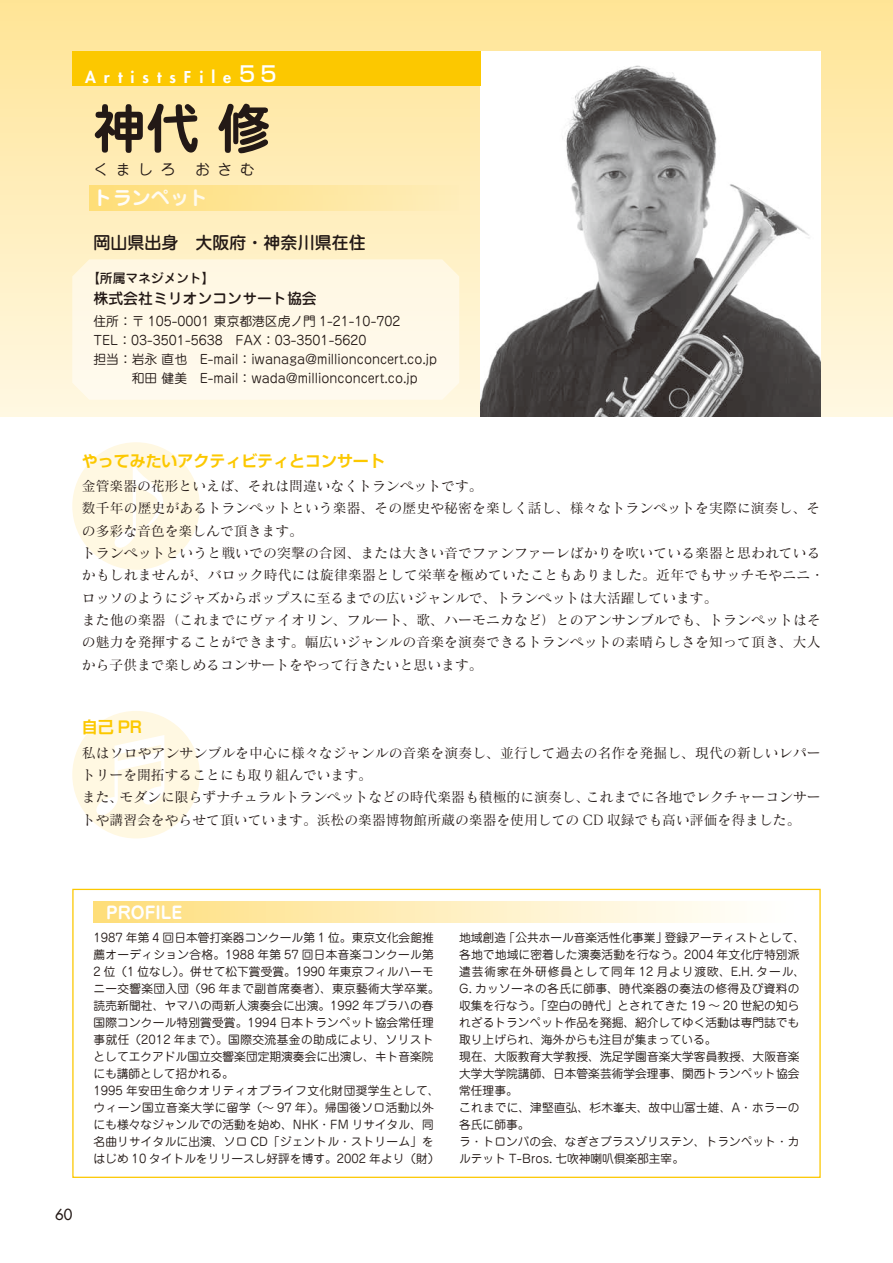
<style>
.page{position:relative;width:893px;height:1263px;background:#fff}
.page>*{position:absolute;margin:0;border:0;box-sizing:border-box;transform-origin:0 0}
.t1{font:700 53.1px "Jun 501 Pro";color:#231916}
.t2{font:700 19.2px "Jun 501 Pro";color:#fff}
.t3{font:500 16.95px "Jun 34 Pro";color:#231916}
.t4{font:700 16.95px "Jun 501 Pro";color:#fff}
.t5{font:700 15.9px "Shin Go Pr 6 De";color:#fcc800}
.t6{font:800 15.9px "Futura Std";letter-spacing:.5em;color:#fff}
.t7{font:500 14.85px "Jun 34 Pro";color:#231916}
.t8{font:14.85px "Jun 201 Pro";letter-spacing:.5em;color:#231916}
.t9{font:500 14.85px "Futura Std";color:#231916}
.t10{font:13.8px/22.4px "Matisse Pro M";letter-spacing:.01em;color:#231916}
.t11{font:12.75px/19.2px "Jun 201 Pro";color:#231916}
.t12{font:500 12.75px "Jun 34 Pro";color:#231916}
.t13{font:11.7px/17px "Jun 201 Pro";letter-spacing:.005em;color:#231916}
.s1{font-family:"Shin Go Pr 6";font-weight:500;font-size:21.3px}
</style>
<div class="page">
<div style="left:0;top:0;width:893px;height:417px;background:linear-gradient(to bottom,#ffe496,#fff8e3)"></div>
<div style="left:72px;top:442px;width:128px;height:128px;background:#fff8e2;border-radius:50%"></div>
<svg style="left:115px;top:464px;width:48px;height:84px"></svg>
<div style="left:72px;top:711px;width:128px;height:127px;background:#fff8e2;border-radius:50%"></div>
<svg style="left:96px;top:735px;width:68px;height:80px"></svg>
<img style="left:480px;top:51px;width:341px;height:366px">
<div style="left:72px;top:259px;width:387px;height:141px;background:#fff9e8"></div>
<div style="left:94px;top:901px;width:705px;height:22px;background:linear-gradient(to right,#fede7c,#fff)"></div>
<div style="left:89px;top:185px;width:370px;height:25px;background:linear-gradient(to right,#fede77,#feedba)"></div>
<div style="left:72px;top:51px;width:408px;height:34px;background:#fcc800"></div>
<h3 class="t6" style="left:85px;top:67px;width:193px">ArtistsFile<span class="s1">55</span></h3>
<h1 class="t1" style="left:94px;top:87px;width:179px">神代 修</h1>
<p class="t8" style="left:94px;top:157px;width:83px">くましろ</p>
<p class="t8" style="left:195px;top:157px;width:61px">おさむ</p>
<h2 class="t2" style="left:94px;top:182px;width:116px">トランペット</h2>
<h3 class="t3" style="left:94px;top:229px;width:274px">岡山県出身　大阪府・神奈川県在住</h3>
<p class="t12" style="left:87px;top:268px;width:129px">【所属マネジメント】</p>
<p class="t7" style="left:94px;top:287px;width:225px">株式会社ミリオンコンサート協会</p>
<p class="t11" style="left:94px;top:310px;width:345px">住所：〒 105-0001 東京都港区虎ノ門 1-21-10-702<br>TEL：03-3501-5638　FAX：03-3501-5620<br>担当：岩永 直也　E-mail：iwanaga@millionconcert.co.jp　　　和田 健美　E-mail：wada@millionconcert.co.jp</p>
<h3 class="t5" style="left:82px;top:447px;width:304px">やってみたいアクティビティとコンサート</h3>
<p class="t10" style="left:82px;top:474px;width:744px">金管楽器の花形といえば、それは問違いなくトランペットです。<br>数千年の歴史があるトランペットという楽器、その歴史や秘密を楽しく話し、様々なトランペットを実際に演奏し、その多彩な音色を楽しんで頂きます。<br>トランペットというと戦いでの突撃の合図、または大きい音でファンファーレばかりを吹いている楽器と思われているかもしれませんが、バロック時代には旋律楽器として栄華を極めていたこともありました。近年でもサッチモやニニ・ロッソのようにジャズからポップスに至るまでの広いジャンルで、トランペットは大活躍しています。<br>また他の楽器（これまでにヴァイオリン、フルート、歌、ハーモニカなど）とのアンサンブルでも、トランペットはその魅力を発揮することができます。幅広いジャンルの音楽を演奏できるトランペットの素晴らしさを知って頂き、大人から子供まで楽しめるコンサートをやって行きたいと思います。</p>
<h3 class="t5" style="left:82px;top:714px;width:62px">自己 PR</h3>
<p class="t10" style="left:82px;top:741px;width:740px">私はソロやアンサンブルを中心に様々なジャンルの音楽を演奏し、並行して過去の名作を発掘し、現代の新しいレパートリーを開拓することにも取り組んでいます。<br>また、モダンに限らずナチュラルトランペットなどの時代楽器も積極的に演奏し、これまでに各地でレクチャーコンサートや講習会をやらせて頂いています。浜松の楽器博物館所蔵の楽器を使用しての CD 収録でも高い評価を得ました。</p>
<p class="t9" style="left:55px;top:1205px;width:19px">60</p>
<h3 class="t4" style="left:106px;top:899px;width:77px">PROFILE</h3>
<p class="t13" style="left:94px;top:927px;width:348px">1987 年第 4 回日本管打楽器コンクール第 1 位。東京文化会館推薦オーディション合格。1988 年第 57 回日本音楽コンクール第2 位（1 位なし）。併せて松下賞受賞。1990 年東京フィルハーモニー交響楽団入団（96 年まで副首席奏者）、東京藝術大学卒業。読売新聞社、ヤマハの両新人演奏会に出演。1992 年プラハの春国際コンクール特別賞受賞。1994 日本トランペット協会常任理事就任（2012 年まで）。国際交流基金の助成により、ソリストとしてエクアドル国立交響楽団定期演奏会に出演し、キト音楽院にも講師として招かれる。<br>1995 年安田生命クオリティオブライフ文化財団奨学生として、ウィーン国立音楽大学に留学（～ 97 年）。帰国後ソロ活動以外にも様々なジャンルでの活動を始め、NHK・FM リサイタル、同名曲リサイタルに出演、ソロ CD「ジェントル・ストリーム」をはじめ 10 タイトルをリリースし好評を博す。2002 年より（財）</p>
<p class="t13" style="left:459px;top:927px;width:348px">地域創造「公共ホール音楽活性化事業」登録アーティストとして、各地で地域に密着した演奏活動を行なう。2004 年文化庁特別派遣芸術家在外研修員として同年 12 月より渡欧、E.H. タール、<br>G. カッソーネの各氏に師事、時代楽器の奏法の修得及び資料の収集を行なう。「空白の時代」とされてきた 19 ～ 20 世紀の知られざるトランペット作品を発掘、紹介してゆく活動は専門誌でも取り上げられ、海外からも注目が集まっている。<br>現在、大阪教育大学教授、洗足学園音楽大学客員教授、大阪音楽大学大学院講師、日本管楽芸術学会理事、関西トランペット協会常任理事。<br>これまでに、津堅直弘、杉木峯夫、故中山冨士雄、A・ホラーの各氏に師事。<br>ラ・トロンバの会、なぎさブラスゾリステン、トランペット・カルテット T-Bros. 七吹神喇叭倶楽部主宰。</p>
</div>
